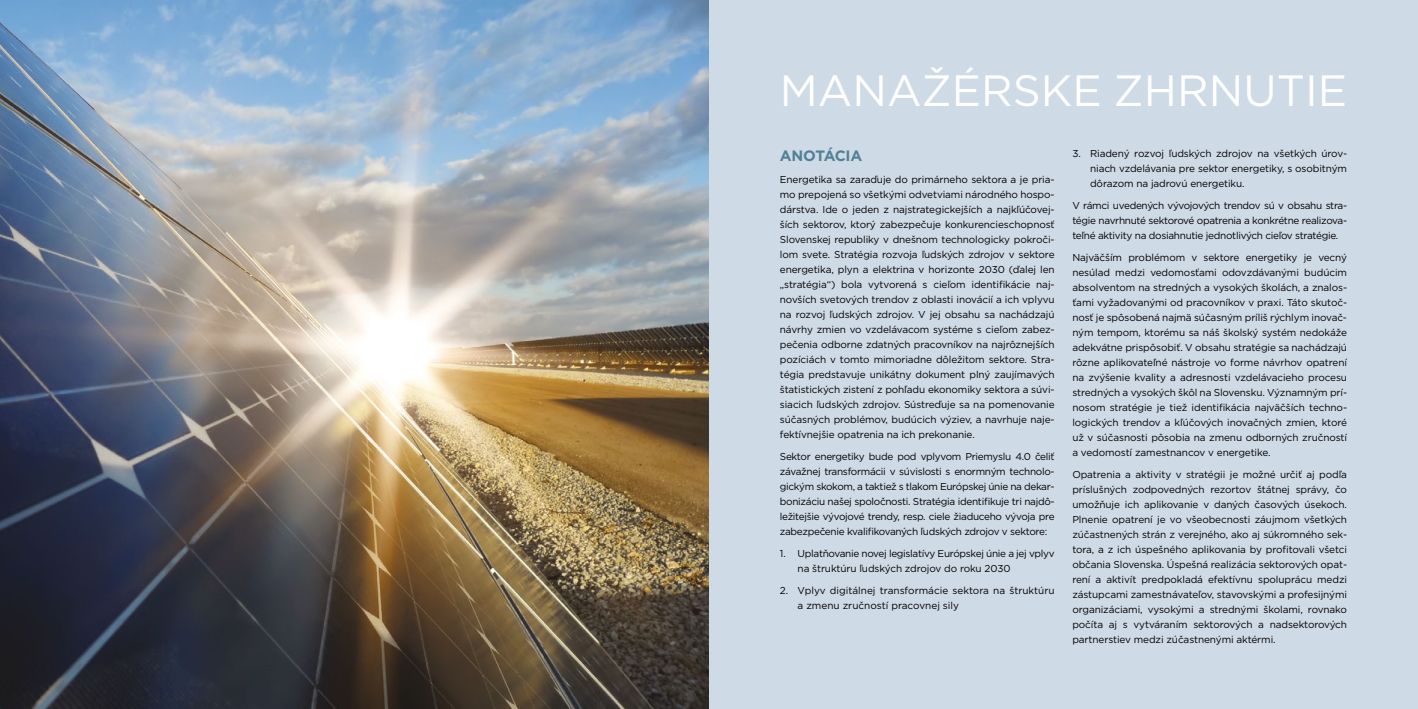
<style>
.page{position:relative;width:1418px;height:709px;background:#fff}
.page>*{position:absolute;margin:0;border:0;box-sizing:border-box;transform-origin:0 0}
.t1{font:43.75px "Gotham";color:#fff}
.t2{font:700 15px "Gotham";letter-spacing:-.01em;color:#518196}
.t3{font:10px/15px "Gotham";letter-spacing:-.01em;color:#000;text-align:justify}
.t4{font:10px/15px "Gotham";letter-spacing:-.03em;color:#000}
</style>
<div class="page">
<div style="left:709px;top:0;width:708px;height:709px;background:#cfdae7"></div>
<img style="left:0;top:0;width:709px;height:709px">
<h1 class="t1" style="left:780px;top:62px;width:568px">MANAŽÉRSKE ZHRNUTIE</h1>
<h2 class="t2" style="left:780px;top:146px;width:84px">ANOTÁCIA</h2>
<p class="t3" style="left:780px;top:172px;width:276px">Energetika sa zaraďuje do primárneho sektora a je pria&shy;mo prepojená so všetkými odvetviami národného hospo&shy;dárstva. Ide o jeden z najstrategickejších a najkľúčovej&shy;ších sektorov, ktorý zabezpečuje konkurencieschopnosť Slovenskej republiky v dnešnom technologicky pokroči&shy;lom svete. Stratégia rozvoja ľudských zdrojov v sektore energetika, plyn a elektrina v horizonte 2030 (ďalej len „stratégia“) bola vytvorená s cieľom identifikácie naj&shy;novších svetových trendov z oblasti inovácií a ich vplyvu na rozvoj ľudských zdrojov. V jej obsahu sa nachádzajú návrhy zmien vo vzdelávacom systéme s cieľom zabez&shy;pečenia odborne zdatných pracovníkov na najrôznejších pozíciách v tomto mimoriadne dôležitom sektore. Stra&shy;tégia predstavuje unikátny dokument plný zaujímavých štatistických zistení z pohľadu ekonomiky sektora a súvi&shy;siacich ľudských zdrojov. Sústreďuje sa na pomenovanie súčasných problémov, budúcich výziev, a navrhuje naje&shy;fektívnejšie opatrenia na ich prekonanie.</p>
<p class="t3" style="left:780px;top:449px;width:276px">Sektor energetiky bude pod vplyvom Priemyslu 4.0 čeliť závažnej transformácii v súvislosti s enormným technolo&shy;gickým skokom, a taktiež s tlakom Európskej únie na dekar&shy;bonizáciu našej spoločnosti. Stratégia identifikuje tri najdô&shy;ležitejšie vývojové trendy, resp. ciele žiaduceho vývoja pre zabezpečenie kvalifikovaných ľudských zdrojov v sektore:</p>
<p class="t4" style="left:797px;top:546px;width:258px;text-indent:-18px">1. Uplatňovanie novej legislatívy Európskej únie a jej vplyv na štruktúru ľudských zdrojov do roku 2030</p>
<p class="t3" style="left:797px;top:583px;width:258px;text-indent:-18px">2. Vplyv digitálnej transformácie sektora na štruktúru a zmenu zručností pracovnej sily</p>
<p class="t3" style="left:1090px;top:146px;width:258px;text-indent:-18px">3. Riadený rozvoj ľudských zdrojov na všetkých úrov&shy;niach vzdelávania pre sektor energetiky, s osobitným dôrazom na jadrovú energetiku.</p>
<p class="t3" style="left:1072px;top:198px;width:276px">V rámci uvedených vývojových trendov sú v obsahu stra&shy;tégie navrhnuté sektorové opatrenia a konkrétne realizova&shy;teľné aktivity na dosiahnutie jednotlivých cieľov stratégie.</p>
<p class="t3" style="left:1072px;top:250px;width:276px">Najväčším problémom v sektore energetiky je vecný nesúlad medzi vedomosťami odovzdávanými budúcim absolventom na stredných a vysokých školách, a znalos&shy;ťami vyžadovanými od pracovníkov v praxi. Táto skutoč&shy;nosť je spôsobená najmä súčasným príliš rýchlym inovač&shy;ným tempom, ktorému sa náš školský systém nedokáže adekvátne prispôsobiť. V obsahu stratégie sa nachádzajú rôzne aplikovateľné nástroje vo forme návrhov opatrení na zvýšenie kvality a adresnosti vzdelávacieho procesu stredných a vysokých škôl na Slovensku. Významným prí&shy;nosom stratégie je tiež identifikácia najväčších techno&shy;logických trendov a kľúčových inovačných zmien, ktoré už v súčasnosti pôsobia na zmenu odborných zručností a vedomostí zamestnancov v energetike.</p>
<p class="t3" style="left:1072px;top:467px;width:276px">Opatrenia a aktivity v stratégii je možné určiť aj podľa príslušných zodpovedných rezortov štátnej správy, čo umožňuje ich aplikovanie v daných časových úsekoch.<br>Plnenie opatrení je vo všeobecnosti záujmom všetkých zúčastnených strán z verejného, ako aj súkromného sek&shy;tora, a z ich úspešného aplikovania by profitovali všetci občania Slovenska. Úspešná realizácia sektorových opat&shy;rení a aktivít predpokladá efektívnu spoluprácu medzi zástupcami zamestnávateľov, stavovskými a profesijnými organizáciami, vysokými a strednými školami, rovnako počíta aj s vytváraním sektorových a nadsektorových partnerstiev medzi zúčastnenými aktérmi.</p>
</div>
